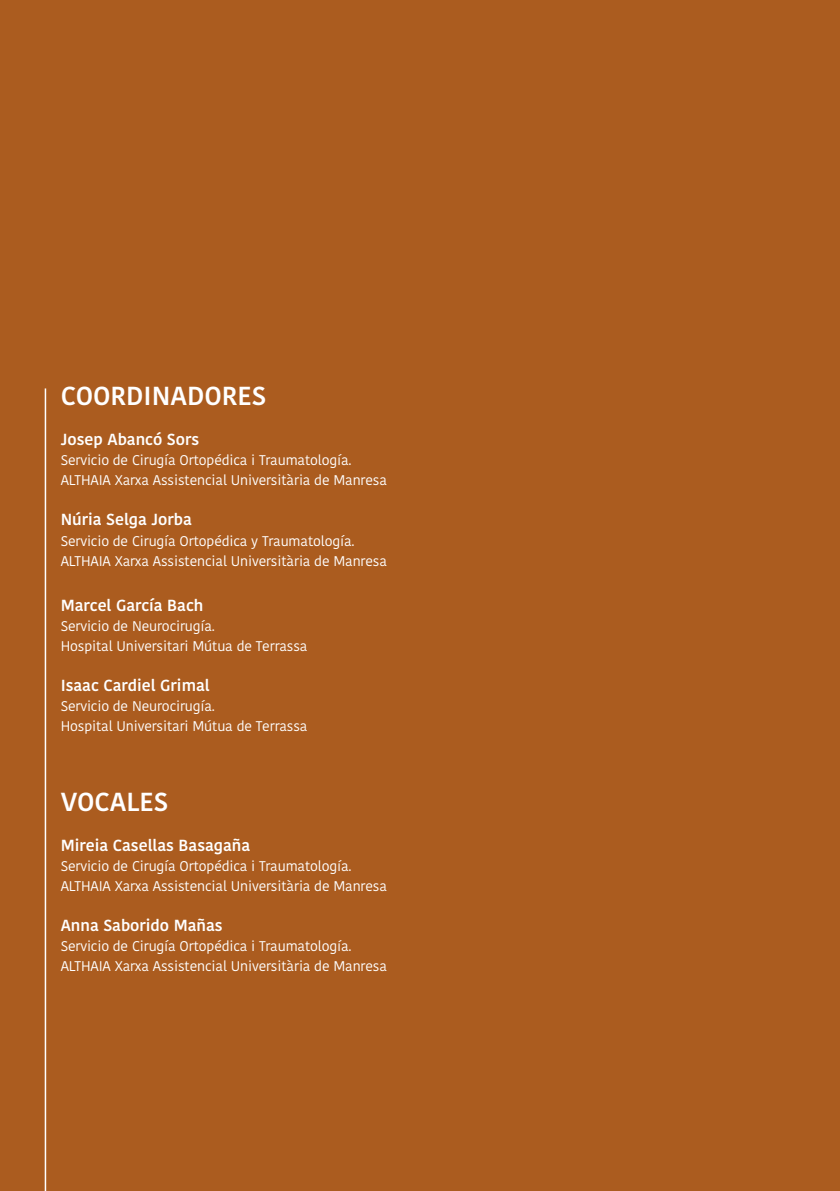
<style>
.page{position:relative;width:840px;height:1191px;background:#fff}
.page>*{position:absolute;margin:0;border:0;box-sizing:border-box;transform-origin:0 0}
.t1{font:600 26px "Kohinoor Devanagari";color:#fff}
.t2{font:600 16px "Kohinoor Devanagari";color:#fff}
.t3{font:14px "Kohinoor Devanagari";letter-spacing:-.01em;color:#fff}
</style>
<div class="page">
<div style="left:0;top:0;width:839px;height:1191px;background:#ab5c1f"></div>
<hr style="left:45px;top:388px;width:1px;height:803px;background:#fff">
<p class="t1" style="left:61px;top:381px;width:207px">COORDINADORES</p>
<p class="t2" style="left:61px;top:430px;width:140px">Josep Abancó Sors</p>
<p class="t3" style="left:61px;top:452px;width:292px">Servicio de Cirugía Ortopédica i Traumatología.</p>
<p class="t3" style="left:61px;top:472px;width:328px">ALTHAIA Xarxa Assistencial Universitària de Manresa</p>
<p class="t2" style="left:61px;top:510px;width:133px">Núria Selga Jorba</p>
<p class="t3" style="left:61px;top:532px;width:295px">Servicio de Cirugía Ortopédica y Traumatología.</p>
<p class="t3" style="left:61px;top:552px;width:328px">ALTHAIA Xarxa Assistencial Universitària de Manresa</p>
<p class="t2" style="left:61px;top:596px;width:144px">Marcel García Bach</p>
<p class="t3" style="left:61px;top:618px;width:156px">Servicio de Neurocirugía.</p>
<p class="t3" style="left:61px;top:638px;width:248px">Hospital Universitari Mútua de Terrassa</p>
<p class="t2" style="left:61px;top:676px;width:150px">Isaac Cardiel Grimal</p>
<p class="t3" style="left:61px;top:698px;width:156px">Servicio de Neurocirugía.</p>
<p class="t3" style="left:61px;top:718px;width:248px">Hospital Universitari Mútua de Terrassa</p>
<p class="t1" style="left:61px;top:787px;width:109px">VOCALES</p>
<p class="t2" style="left:61px;top:836px;width:191px">Mireia Casellas Basagaña</p>
<p class="t3" style="left:61px;top:858px;width:292px">Servicio de Cirugía Ortopédica i Traumatología.</p>
<p class="t3" style="left:61px;top:878px;width:328px">ALTHAIA Xarxa Assistencial Universitària de Manresa</p>
<p class="t2" style="left:61px;top:916px;width:163px">Anna Saborido Mañas</p>
<p class="t3" style="left:61px;top:938px;width:292px">Servicio de Cirugía Ortopédica i Traumatología.</p>
<p class="t3" style="left:61px;top:958px;width:328px">ALTHAIA Xarxa Assistencial Universitària de Manresa</p>
</div>
